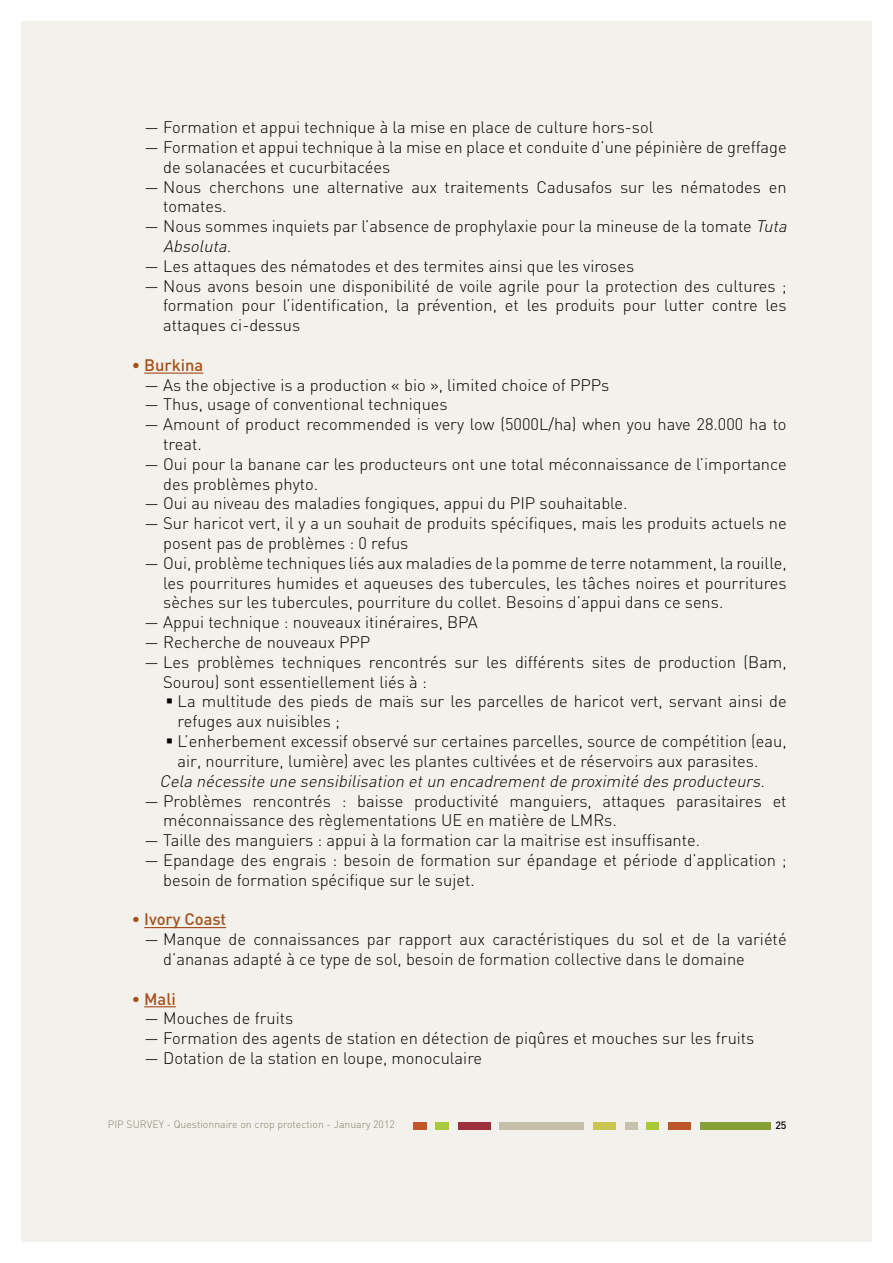
<style>
.page{position:relative;width:893px;height:1263px;background:#fff}
.page>*{position:absolute;margin:0;border:0;box-sizing:border-box;transform-origin:0 0}
.t1{font:300 16.5px/19.8px "DIN";color:#000}
.t2{font:italic 300 16.5px "DIN";color:#000}
.t3{font:500 16.5px "DIN";color:#a7501b}
.t4{font:300 10.5px "DIN";color:#85826e}
.t5{font:500 10.5px "DIN";color:#000}
.s1{font-style:italic}
</style>
<div class="page">
<div style="left:21px;top:21px;width:851px;height:1221px;background:#f3f1eb"></div>
<div style="left:413px;top:1122px;width:13px;height:7px;background:#c25628"></div>
<div style="left:436px;top:1122px;width:13px;height:7px;background:#a9cb3b"></div>
<div style="left:458px;top:1122px;width:32px;height:7px;background:#9d323d"></div>
<div style="left:499px;top:1122px;width:85px;height:7px;background:#c4bfa9"></div>
<div style="left:593px;top:1122px;width:23px;height:7px;background:#cbc651"></div>
<div style="left:625px;top:1122px;width:12px;height:7px;background:#c7c2ae"></div>
<div style="left:646px;top:1122px;width:13px;height:7px;background:#a6c935"></div>
<div style="left:668px;top:1122px;width:23px;height:7px;background:#bd5626"></div>
<div style="left:700px;top:1122px;width:70px;height:7px;background:#85a036"></div>
<hr style="left:144px;top:372px;width:59px;height:2px;background:#a7501b">
<hr style="left:144px;top:927px;width:82px;height:1px;background:#a7501b">
<hr style="left:144px;top:1006px;width:32px;height:1px;background:#a7501b">
<p class="t1" style="left:145px;top:117px;width:510px">— Formation et appui technique à la mise en place de culture hors-sol</p>
<p class="t1" style="left:163px;top:137px;width:625px;text-indent:-19px">— Formation et appui technique à la mise en place et conduite d’une pépinière de greffage de solanacées et cucurbitacées</p>
<p class="t1" style="left:163px;top:177px;width:625px;text-indent:-19px">— Nous cherchons une alternative aux traitements Cadusafos sur les nématodes en tomates.</p>
<p class="t1" style="left:163px;top:216px;width:629px;text-indent:-19px">— Nous sommes inquiets par l’absence de prophylaxie pour la mineuse de la tomate <span class="s1">Tuta<br>Absoluta.</span></p>
<p class="t1" style="left:145px;top:256px;width:491px">— Les attaques des nématodes et des termites ainsi que les viroses</p>
<p class="t1" style="left:163px;top:276px;width:625px;text-align:justify;text-indent:-19px">— Nous avons besoin une disponibilité de voile agrile pour la protection des cultures ; formation pour l’identification, la prévention, et les produits pour lutter contre les attaques ci-dessus</p>
<p class="t3" style="left:132px;top:354px;width:73px">• Burkina</p>
<p class="t1" style="left:145px;top:375px;width:466px">— As the objective is a production « bio », limited choice of PPPs</p>
<p class="t1" style="left:145px;top:394px;width:305px">— Thus, usage of conventional techniques</p>
<p class="t1" style="left:163px;top:414px;width:625px;text-indent:-19px">— Amount of product recommended is very low (5000L/ha) when you have 28.000 ha to treat.</p>
<p class="t1" style="left:163px;top:454px;width:625px;text-indent:-19px">— Oui pour la banane car les producteurs ont une total méconnaissance de l’importance des problèmes phyto.</p>
<p class="t1" style="left:145px;top:493px;width:484px">— Oui au niveau des maladies fongiques, appui du PIP souhaitable.</p>
<p class="t1" style="left:163px;top:513px;width:625px;text-indent:-19px">— Sur haricot vert, il y a un souhait de produits spécifiques, mais les produits actuels ne posent pas de problèmes : 0 refus</p>
<p class="t1" style="left:163px;top:553px;width:625px;text-align:justify;text-indent:-19px">— Oui, problème techniques liés aux maladies de la pomme de terre notamment, la rouille, les pourritures humides et aqueuses des tubercules, les tâches noires et pourritures sèches sur les tubercules, pourriture du collet. Besoins d’appui dans ce sens.</p>
<p class="t1" style="left:145px;top:612px;width:335px">— Appui technique : nouveaux itinéraires, BPA</p>
<p class="t1" style="left:145px;top:632px;width:227px">— Recherche de nouveaux PPP</p>
<p class="t1" style="left:163px;top:652px;width:625px;text-indent:-19px">— Les problèmes techniques rencontrés sur les différents sites de production (Bam,<br>Sourou) sont essentiellement liés à :</p>
<p class="t1" style="left:178px;top:691px;width:611px;text-indent:-12px">▪ La multitude des pieds de maïs sur les parcelles de haricot vert, servant ainsi de refuges aux nuisibles ;</p>
<p class="t1" style="left:178px;top:731px;width:611px;text-indent:-12px">▪ L’enherbement excessif observé sur certaines parcelles, source de compétition (eau, air, nourriture, lumière) avec les plantes cultivées et de réservoirs aux parasites.</p>
<p class="t2" style="left:159px;top:771px;width:611px">Cela nécessite une sensibilisation etun encadrementde proximité des producteurs.</p>
<p class="t1" style="left:163px;top:790px;width:625px;text-indent:-19px">— Problèmes rencontrés : baisse productivité manguiers, attaques parasitaires et méconnaissance des règlementations UE en matière de LMRs.</p>
<p class="t1" style="left:145px;top:830px;width:557px">— Taille des manguiers : appui à la formation car la maitrise est insuffisante.</p>
<p class="t1" style="left:163px;top:850px;width:625px;text-indent:-19px">— Epandage des engrais : besoin de formation sur épandage et période d’application ; besoin de formation spécifique sur le sujet.</p>
<p class="t3" style="left:132px;top:909px;width:96px">• Ivory Coast</p>
<p class="t1" style="left:163px;top:929px;width:625px;text-indent:-19px">— Manque de connaissances par rapport aux caractéristiques du sol et de la variété d’ananas adapté à ce type de sol, besoin de formation collective dans le domaine</p>
<p class="t3" style="left:132px;top:988px;width:46px">• Mali</p>
<p class="t1" style="left:145px;top:1008px;width:150px">— Mouches de fruits</p>
<p class="t1" style="left:145px;top:1028px;width:611px">— Formation des agents de station en détection de piqûres et mouches sur les fruits</p>
<p class="t1" style="left:145px;top:1048px;width:339px">— Dotation de la station en loupe, monoculaire</p>
<p class="t4" style="left:108px;top:1118px;width:289px">PIP SURVEY - Questionnaire on crop protection - January 2012</p>
<p class="t5" style="left:775px;top:1118px;width:13px">25</p>
</div>
